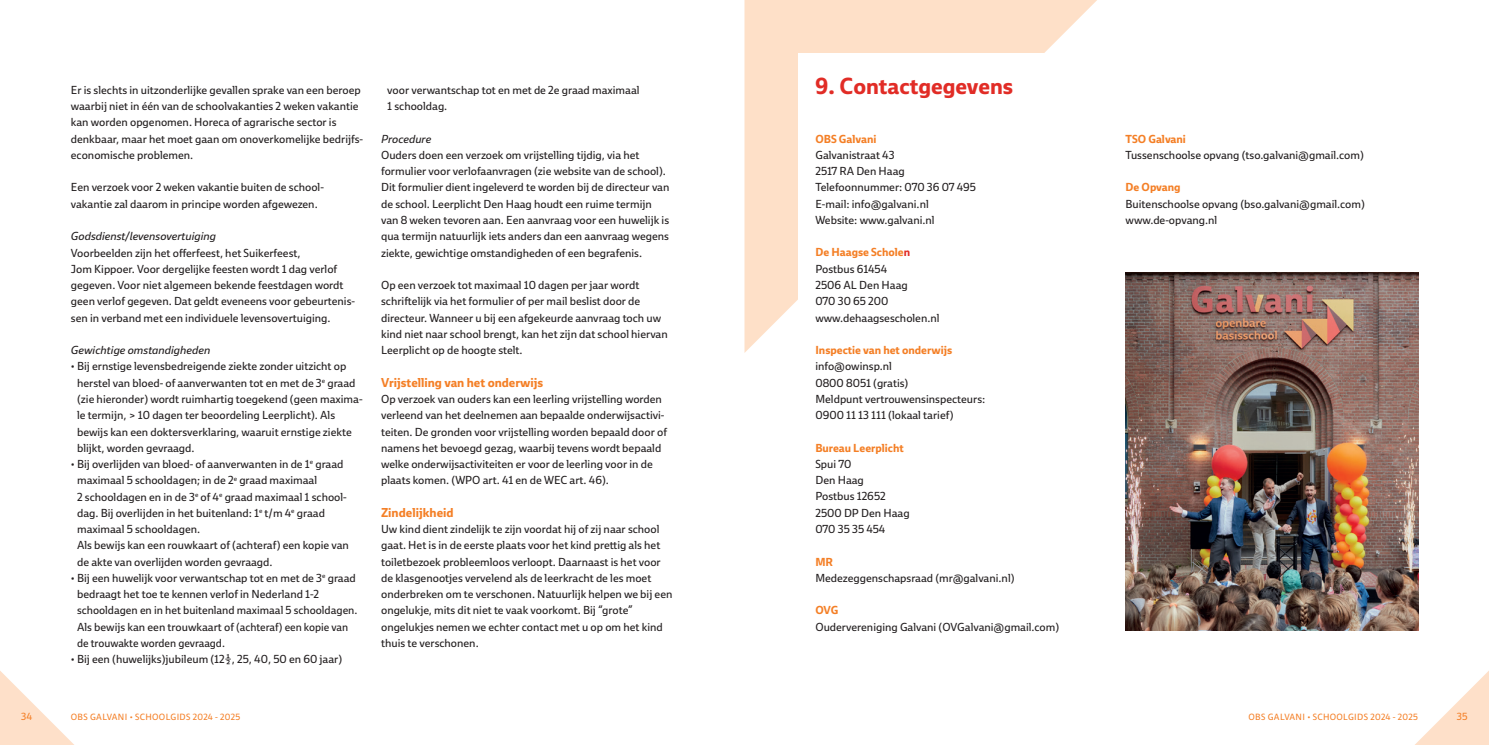
<style>
.page{position:relative;width:1489px;height:745px;background:#fff}
.page>*{position:absolute;margin:0;border:0;box-sizing:border-box;transform-origin:0 0}
.t1{font:700 22.5px "Ebony";color:#e12c26}
.t2{font:700 12.5px "Ebony";color:#f47f26}
.t3{font:11.25px/16.2px "Ebony";color:#231f20}
.t4{font:700 11.25px "Ebony";color:#f47f26}
.t5{font:italic 11.25px "Ebony";color:#231f20}
.t6{font:10px "Ebony";color:#f47f26}
.t7{font:8.75px "Ebony";letter-spacing:.035em;color:#f47f26}
.s1{font-weight:700;color:#f47f26}
.s2{font-weight:700;color:#e12c26}
</style>
<div class="page">
<svg style="left:1416px;top:672px;width:72px;height:72px"></svg>
<svg style="left:0;top:671px;width:73px;height:73px"></svg>
<svg style="left:744px;top:0;width:353px;height:353px;fill:#fee0c8"></svg>
<div style="left:797px;top:53px;width:289px;height:306px;background:#fff"></div>
<img style="left:1125px;top:272px;width:292px;height:358px">
<p class="t3" style="left:71px;top:82px;width:294px">Er is slechts in uitzonderlijke gevallen sprake van een beroep waarbij niet in één van de schoolvakanties 2 weken vakantie kan worden opgenomen. Horeca of agrarische sector is denkbaar, maar het moet gaan om onoverkomelijke bedrijfs&shy;economische problemen.</p>
<p class="t3" style="left:71px;top:179px;width:254px">Een verzoek voor 2 weken vakantie buiten de school&shy;vakantie zal daarom in principe worden afgewezen.</p>
<p class="t5" style="left:71px;top:228px;width:147px">Godsdienst/levensovertuiging</p>
<p class="t3" style="left:71px;top:244px;width:286px">Voorbeelden zijn het offerfeest, het Suikerfeest,<br>Jom Kippoer. Voor dergelijke feesten wordt 1 dag verlof gegeven. Voor niet algemeen bekende feestdagen wordt geen verlof gegeven. Dat geldt eveneens voor gebeurtenis&shy;sen in verband met een individuele levensovertuiging.</p>
<p class="t5" style="left:71px;top:342px;width:141px">Gewichtige omstandigheden</p>
<p class="t3" style="left:77px;top:358px;width:287px;text-indent:-6px">• Bij ernstige levensbedreigende ziekte zonder uitzicht op herstel van bloed- of aanverwanten tot en met de 3<sup>e</sup> graad (zie hieronder) wordt ruimhartig toegekend (geen maxima&shy;le termijn, &gt; 10 dagen ter beoordeling Leerplicht). Als bewijs kan een doktersverklaring, waaruit ernstige ziekte blijkt, worden gevraagd.</p>
<p class="t3" style="left:77px;top:455px;width:273px;text-indent:-6px">• Bij overlijden van bloed- of aanverwanten in de 1<sup>e</sup> graad maximaal 5 schooldagen; in de 2<sup>e</sup> graad maximaal<br>2 schooldagen en in de 3<sup>e</sup> of 4<sup>e</sup> graad maximaal 1 school&shy;dag. Bij overlijden in het buitenland: 1<sup>e</sup> t/m 4<sup>e</sup> graad maximaal 5 schooldagen.<br>Als bewijs kan een rouwkaart of (achteraf) een kopie van de akte van overlijden worden gevraagd.</p>
<p class="t3" style="left:77px;top:569px;width:282px;text-indent:-6px">• Bij een huwelijk voor verwantschap tot en met de 3<sup>e</sup> graad bedraagt het toe te kennen verlof in Nederland 1-2 schooldagen en in het buitenland maximaal 5 schooldagen.<br>Als bewijs kan een trouwkaart of (achteraf) een kopie van de trouwakte worden gevraagd.</p>
<p class="t3" style="left:71px;top:650px;width:273px">• Bij een (huwelijks)jubileum (12½, 25, 40, 50 en 60 jaar)</p>
<p class="t3" style="left:387px;top:82px;width:254px">voor verwantschap tot en met de 2e graad maximaal<br>1 schooldag.</p>
<p class="t5" style="left:381px;top:131px;width:52px">Procedure</p>
<p class="t3" style="left:381px;top:147px;width:290px">Ouders doen een verzoek om vrijstelling tijdig, via het formulier voor verlofaanvragen (zie website van de school).<br>Dit formulier dient ingeleverd te worden bij de directeur van de school. Leerplicht Den Haag houdt een ruime termijn van 8 weken tevoren aan. Een aanvraag voor een huwelijk is qua termijn natuurlijk iets anders dan een aanvraag wegens ziekte, gewichtige omstandigheden of een begrafenis.</p>
<p class="t3" style="left:381px;top:276px;width:288px">Op een verzoek tot maximaal 10 dagen per jaar wordt schriftelijk via het formulier of per mail beslist door de directeur. Wanneer u bij een afgekeurde aanvraag toch uw kind niet naar school brengt, kan het zijn dat school hiervan Leerplicht op de hoogte stelt.</p>
<p class="t2" style="left:381px;top:373px;width:164px">Vrijstelling van het onderwijs</p>
<p class="t3" style="left:381px;top:390px;width:287px">Op verzoek van ouders kan een leerling vrijstelling worden verleend van het deelnemen aan bepaalde onderwijsactivi&shy;teiten. De gronden voor vrijstelling worden bepaald door of namens het bevoegd gezag, waarbij tevens wordt bepaald welke onderwijsactiviteiten er voor de leerling voor in de plaats komen. (WPO art. 41 en de WEC art. 46).</p>
<p class="t2" style="left:381px;top:503px;width:74px">Zindelijkheid</p>
<p class="t3" style="left:381px;top:520px;width:293px">Uw kind dient zindelijk te zijn voordat hij of zij naar school gaat. Het is in de eerste plaats voor het kind prettig als het toiletbezoek probleemloos verloopt. Daarnaast is het voor de klasgenootjes vervelend als de leerkracht de les moet onderbreken om te verschonen. Natuurlijk helpen we bij een ongelukje, mits dit niet te vaak voorkomt. Bij “grote” ongelukjes nemen we echter contact met u op om het kind thuis te verschonen.</p>
<h1 class="t1" style="left:815px;top:71px;width:199px">9. Contactgegevens</h1>
<p class="t4" style="left:815px;top:131px;width:63px">OBS Galvani</p>
<p class="t3" style="left:815px;top:146px;width:162px">Galvanistraat 43<br>2517 RA Den Haag<br>Telefoonnummer: 070 36 07 495<br>E-mail: info@galvani.nl<br>Website: www.galvani.nl</p>
<p class="t3" style="left:815px;top:244px;width:126px"><span class="s1">De Haagse Schole</span><span class="s2">n<br></span>Postbus 61454<br>2506 AL Den Haag<br>070 30 65 200 www.dehaagsescholen.nl</p>
<p class="t4" style="left:815px;top:342px;width:138px">Inspectie van het onderwijs</p>
<p class="t3" style="left:815px;top:358px;width:171px">info@owinsp.nl<br>0800 8051 (gratis)<br>Meldpunt vertrouwensinspecteurs:<br>0900 11 13 111 (lokaal tarief)</p>
<p class="t4" style="left:815px;top:440px;width:90px">Bureau Leerplicht</p>
<p class="t3" style="left:815px;top:455px;width:96px">Spui 70<br>Den Haag<br>Postbus 12652<br>2500 DP Den Haag<br>070 35 35 454</p>
<p class="t4" style="left:815px;top:553px;width:19px">MR</p>
<p class="t3" style="left:815px;top:569px;width:201px">Medezeggenschapsraad (mr@galvani.nl)</p>
<p class="t4" style="left:815px;top:602px;width:24px">OVG</p>
<p class="t3" style="left:815px;top:618px;width:245px">Oudervereniging Galvani (OVGalvani@gmail.com)</p>
<p class="t4" style="left:1125px;top:131px;width:62px">TSO Galvani</p>
<p class="t3" style="left:1125px;top:146px;width:240px">Tussenschoolse opvang (tso.galvani@gmail.com)</p>
<p class="t4" style="left:1125px;top:180px;width:57px">De Opvang</p>
<p class="t3" style="left:1125px;top:195px;width:241px">Buitenschoolse opvang (bso.galvani@gmail.com) www.de-opvang.nl</p>
<p class="t6" style="left:21px;top:709px;width:13px">34</p>
<p class="t7" style="left:71px;top:710px;width:171px">OBS GALVANI • SCHOOLGIDS 2024 - 2025</p>
<p class="t7" style="left:1248px;top:710px;width:171px">OBS GALVANI • SCHOOLGIDS 2024 - 2025</p>
<p class="t6" style="left:1456px;top:709px;width:12px">35</p>
</div>
